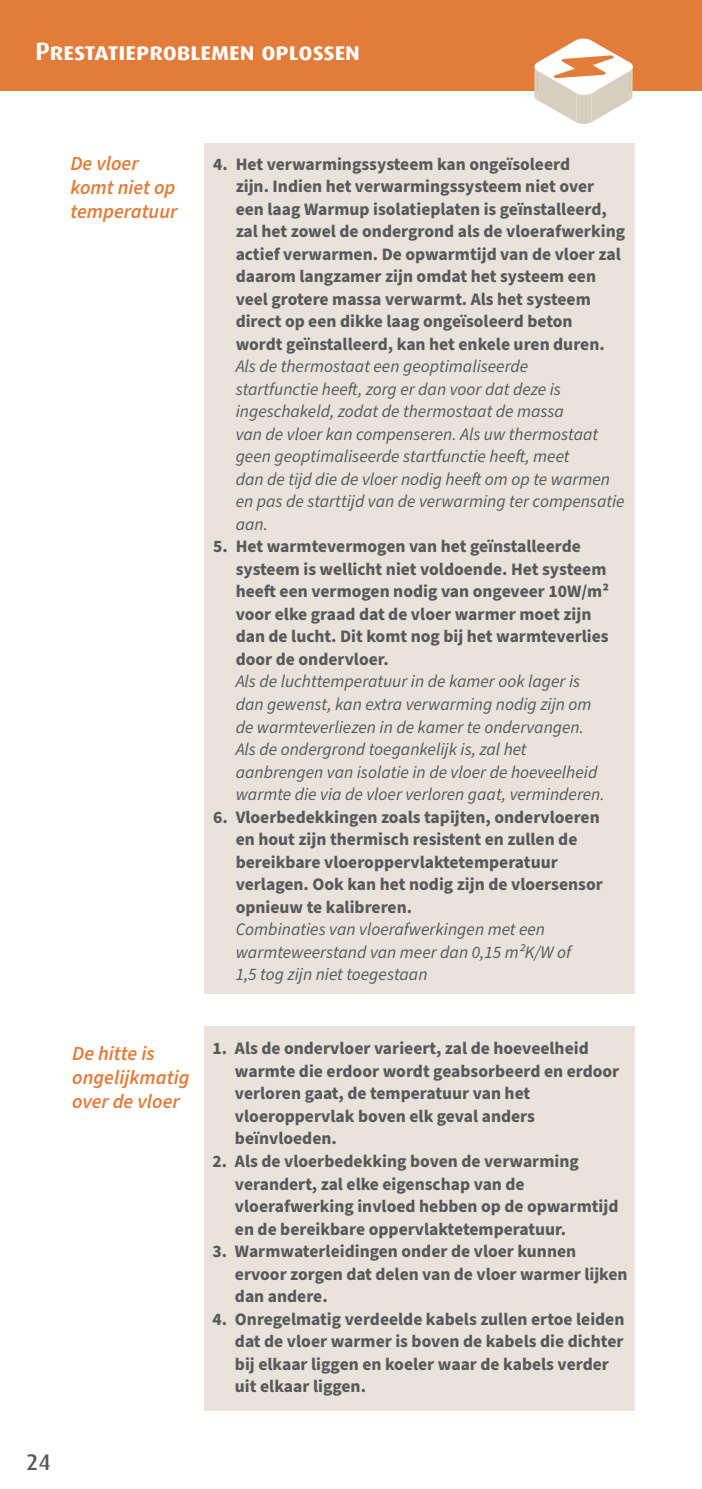
<style>
.page{position:relative;width:702px;height:1489px;background:#fff}
.page>*{position:absolute;margin:0;border:0;box-sizing:border-box;transform-origin:0 0}
.t1{font:700 25px "Dax Sc Offc";color:#fff}
.t2{font:500 22.5px "Dax Offc";color:#58595b}
.t3{font:italic 600 20px/24px "Source Sans Pro";color:#e27c3a}
.t4{font:700 17.5px/22.5px "Source Sans Pro";color:#58595b}
.t5{font:italic 17.5px/22.5px "Source Sans Pro";color:#58595b}
</style>
<div class="page">
<div style="left:0;top:0;width:702px;height:91px;background:#e27c3a"></div>
<svg style="left:534px;top:38px;width:99px;height:86px"></svg>
<div style="left:204px;top:143px;width:430px;height:850px;background:#e9e4db"></div>
<div style="left:204px;top:1026px;width:430px;height:384px;background:#e9e4db"></div>
<h1 class="t1" style="left:35px;top:35px;width:326px">Prestatieproblemen oplossen</h1>
<p class="t3" style="left:70px;top:152px;width:108px">De vloer komt niet op temperatuur</p>
<p class="t4" style="left:236px;top:153px;width:391px;text-indent:-23px">4. Het verwarmingssysteem kan ongeïsoleerd<br>zijn. Indien het verwarmingssysteem niet over een laag Warmup isolatieplaten is geïnstalleerd, zal het zowel de ondergrond als de vloerafwerking actief verwarmen. De opwarmtijd van de vloer zal daarom langzamer zijn omdat het systeem een veel grotere massa verwarmt. Als het systeem direct op een dikke laag ongeïsoleerd beton<br>wordt geïnstalleerd, kan het enkele uren duren.</p>
<p class="t5" style="left:236px;top:356px;width:390px">Als de thermostaat een geoptimaliseerde<br>startfunctie heeft, zorg er dan voor dat deze is ingeschakeld, zodat de thermostaat de massa<br>van de vloer kan compenseren. Als uw thermostaat geen geoptimaliseerde startfunctie heeft, meet<br>dan de tijd die de vloer nodig heeft om op te warmen en pas de starttijd van de verwarming ter compensatie aan.</p>
<p class="t4" style="left:236px;top:535px;width:375px;text-indent:-23px">5. Het warmtevermogen van het geïnstalleerde systeem is wellicht niet voldoende. Het systeem heeft een vermogen nodig van ongeveer 10W/m² voor elke graad dat de vloer warmer moet zijn dan de lucht. Dit komt nog bij het warmteverlies door de ondervloer.</p>
<p class="t5" style="left:236px;top:671px;width:370px">Als de luchttemperatuur in de kamer ook lager is dan gewenst, kan extra verwarming nodig zijn om de warmteverliezen in de kamer te ondervangen.<br>Als de ondergrond toegankelijk is, zal het aanbrengen van isolatie in de vloer de hoeveelheid warmte die via de vloer verloren gaat, verminderen.</p>
<p class="t4" style="left:236px;top:806px;width:368px;text-indent:-23px">6. Vloerbedekkingen zoals tapijten, ondervloeren en hout zijn thermisch resistent en zullen de bereikbare vloeroppervlaktetemperatuur verlagen. Ook kan het nodig zijn de vloersensor opnieuw te kalibreren.</p>
<p class="t5" style="left:236px;top:918px;width:337px">Combinaties van vloerafwerkingen met een warmteweerstand van meer dan 0,15 m²K/W of<br>1,5 tog zijn niet toegestaan</p>
<p class="t3" style="left:72px;top:1041px;width:119px">De hitte is ongelijkmatig over de vloer</p>
<p class="t4" style="left:235px;top:1037px;width:386px;text-indent:-23px">1. Als de ondervloer varieert, zal de hoeveelheid warmte die erdoor wordt geabsorbeerd en erdoor verloren gaat, de temperatuur van het vloeroppervlak boven elk geval anders beïnvloeden.</p>
<p class="t4" style="left:235px;top:1150px;width:385px;text-indent:-23px">2. Als de vloerbedekking boven de verwarming verandert, zal elke eigenschap van de vloerafwerking invloed hebben op de opwarmtijd en de bereikbare oppervlaktetemperatuur.</p>
<p class="t4" style="left:235px;top:1240px;width:394px;text-indent:-23px">3. Warmwaterleidingen onder de vloer kunnen ervoor zorgen dat delen van de vloer warmer lijken dan andere.</p>
<p class="t4" style="left:235px;top:1307px;width:391px;text-indent:-23px">4. Onregelmatig verdeelde kabels zullen ertoe leiden dat de vloer warmer is boven de kabels die dichter bij elkaar liggen en koeler waar de kabels verder uit elkaar liggen.</p>
<p class="t2" style="left:26px;top:1447px;width:26px">24</p>
</div>
